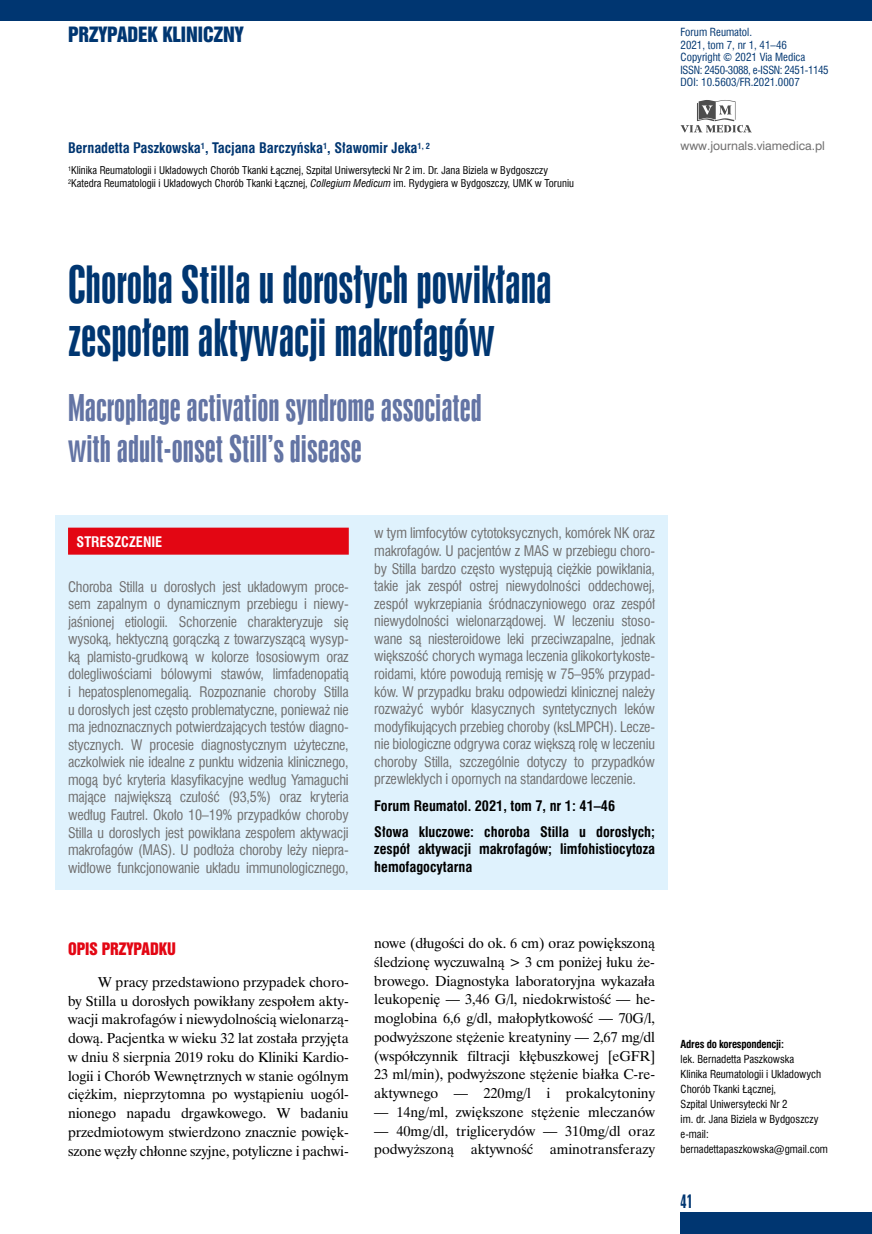
<style>
.page{position:relative;width:872px;height:1234px;background:#fff}
.page>*{position:absolute;margin:0;border:0;box-sizing:border-box;transform-origin:0 0}
.t1{font:48px/52.5px "Swis 924 EU";color:#003671}
.t2{font:34.5px/41.4px "Swis 924 EU";color:#6374a4}
.t3{font:19.35px "Swis 921 EU";color:#003671}
.t4{font:18px "Swis 924 EU";color:#003671}
.t5{font:15.75px "Swis 921 EU";color:#e30613}
.t6{font:14.25px/17.5px "Swis 721 Cn EU";letter-spacing:-.015em;color:#706f6f;text-align:justify}
.t7{font:14.25px/18.8px "Time Ibis EE";letter-spacing:-.005em;color:#000;text-align:justify}
.t8{font:700 14.25px/26.1px "Swis 721 Cn EU";color:#000}
.t9{font:700 14.25px "Swis 721 Cn EU";color:#003671}
.t10{font:700 14.25px "Swis 721 Cn EU";color:#fff}
.t11{font:11.25px "Swis 721 PL";color:#706f6f}
.t12{font:10.95px/12.6px "Swis 721 Cn EU";color:#003671}
.t13{font:10.8px/15px "Swis 721 Cn EU";color:#000}
.t14{font:700 10.8px "Swis 721 Cn EU";letter-spacing:-.02em;color:#000}
.t15{font:10.5px/12.6px "Swis 721 Cn EU";color:#000}
.s1{font-style:italic}
</style>
<div class="page">
<div style="left:680px;top:1212px;width:192px;height:21px;background:#003671"></div>
<div style="left:0;top:0;width:872px;height:21px;background:#003671"></div>
<svg style="left:680px;top:100px;width:71px;height:33px"></svg>
<div style="left:55px;top:514px;width:613px;height:375px;background:#dff2fd"></div>
<div style="left:68px;top:527px;width:281px;height:27px;background:#e30613"></div>
<h3 class="t3" style="left:68px;top:22px;width:177px">PRZYPADEK KLINICZNY</h3>
<p class="t9" style="left:68px;top:139px;width:363px">Bernadetta Paszkowska<sup>1</sup>, Tacjana Barczyńska<sup>1</sup>, Sławomir Jeka<sup>1,</sup> <sup>2</sup></p>
<p class="t15" style="left:68px;top:164px;width:507px"><sup>1</sup>Klinika Reumatologii i Układowych Chorób Tkanki Łącznej, Szpital Uniwersytecki Nr 2 im. Dr. Jana Biziela w Bydgoszczy<br><sup>2</sup>Katedra Reumatologii i Układowych Chorób Tkanki Łącznej, <span class="s1">Collegium Medicum</span> im. Rydygiera w Bydgoszczy, UMK w Toruniu</p>
<p class="t12" style="left:680px;top:26px;width:150px">Forum Reumatol.<br>2021, tom 7, nr 1, 41–46<br>Copyright © 2021 Via Medica<br>ISSN: 2450-3088, e-ISSN: 2451-1145<br>DOI: 10.5603/FR.2021.0007</p>
<p class="t11" style="left:680px;top:138px;width:146px">www.journals.viamedica.pl</p>
<h1 class="t1" style="left:68px;top:259px;width:485px">Choroba Stilla u dorosłych powikłana zespołem aktywacji makrofagów</h1>
<h2 class="t2" style="left:68px;top:387px;width:415px">Macrophage activation syndrome associated with adult-onset Still’s disease</h2>
<p class="t10" style="left:77px;top:533px;width:87px">STRESZCZENIE</p>
<p class="t6" style="left:68px;top:577px;width:282px">Choroba Stilla u dorosłych jest układowym proce&shy;sem zapalnym o dynamicznym przebiegu i niewy&shy;jaśnionej etiologii. Schorzenie charakteryzuje się wysoką, hektyczną gorączką z towarzyszącą wysyp&shy;ką plamisto-grudkową w kolorze łososiowym oraz dolegliwościami bólowymi stawów, limfadenopatią i hepatosplenomegalią. Rozpoznanie choroby Stilla u dorosłych jest często problematyczne, ponieważ nie ma jednoznacznych potwierdzających testów diagno&shy;stycznych. W procesie diagnostycznym użyteczne, aczkolwiek nie idealne z punktu widzenia klinicznego, mogą być kryteria klasyfikacyjne według Yamaguchi mające największą czułość (93,5%) oraz kryteria według Fautrel. Około 10–19% przypadków choroby Stilla u dorosłych jest powikłana zespołem aktywacji makrofagów (MAS). U podłoża choroby leży niepra&shy;widłowe funkcjonowanie układu immunologicznego,</p>
<p class="t5" style="left:68px;top:938px;width:110px">OPIS PRZYPADKU</p>
<p class="t7" style="left:68px;top:972px;width:282px;text-indent:30px">W pracy przedstawiono przypadek choro&shy;by Stilla u dorosłych powikłany zespołem akty&shy;wacji makrofagów i niewydolnością wielonarzą&shy;dową. Pacjentka w wieku 32 lat została przyjęta w dniu 8 sierpnia 2019 roku do Kliniki Kardio&shy;logii i Chorób Wewnętrznych w stanie ogólnym ciężkim, nieprzytomna po wystąpieniu uogól&shy;nionego napadu drgawkowego. W badaniu przedmiotowym stwierdzono znacznie powięk&shy;szone węzły chłonne szyjne, potyliczne i pachwi-</p>
<p class="t6" style="left:374px;top:524px;width:282px">w tym limfocytów cytotoksycznych, komórek NK oraz makrofagów. U pacjentów z MAS w przebiegu choro&shy;by Stilla bardzo często występują ciężkie powikłania, takie jak zespół ostrej niewydolności oddechowej, zespół wykrzepiania śródnaczyniowego oraz zespół niewydolności wielonarządowej. W leczeniu stoso&shy;wane są niesteroidowe leki przeciwzapalne, jednak większość chorych wymaga leczenia glikokortykoste&shy;roidami, które powodują remisję w 75–95% przypad&shy;ków. W przypadku braku odpowiedzi klinicznej należy rozważyć wybór klasycznych syntetycznych leków modyfikujących przebieg choroby (ksLMPCH). Lecze&shy;nie biologiczne odgrywa coraz większą rolę w leczeniu choroby Stilla, szczególnie dotyczy to przypadków przewlekłych i opornych na standardowe leczenie.</p>
<p class="t8" style="left:374px;top:792px;width:282px">Forum Reumatol. 2021, tom 7, nr 1: 41–46<br>Słowa kluczowe: choroba Stilla u dorosłych;</p>
<p class="t8" style="left:374px;top:840px;width:282px;line-height:17.5px">zespół aktywacji makrofagów; limfohistiocytoza hemofagocytarna</p>
<p class="t7" style="left:374px;top:933px;width:282px">nowe (długości do ok. 6 cm) oraz powiększoną śledzionę wyczuwalną &gt; 3 cm poniżej łuku że&shy;browego. Diagnostyka laboratoryjna wykazała leukopenię — 3,46 G/l, niedokrwistość — he&shy;moglobina 6,6 g/dl, małopłytkowość — 70G/l, podwyższone stężenie kreatyniny — 2,67 mg/dl (współczynnik filtracji kłębuszkowej [eGFR] 23 ml/min), podwyższone stężenie białka C-re&shy;aktywnego — 220mg/l i prokalcytoniny</p>
<p class="t7" style="left:374px;top:1102px;width:282px">— 14ng/ml, zwiększone stężenie mleczanów</p>
<p class="t7" style="left:374px;top:1120px;width:282px">— 40mg/dl, triglicerydów — 310mg/dl oraz podwyższoną aktywność aminotransferazy</p>
<p class="t14" style="left:680px;top:1037px;width:105px">Adres do korespondencji:</p>
<p class="t13" style="left:680px;top:1051px;width:149px">lek. Bernadetta Paszkowska<br>Klinika Reumatologii i Układowych<br>Chorób Tkanki Łącznej,<br>Szpital Uniwersytecki Nr 2<br>im. dr. Jana Biziela w Bydgoszczy e-mail: bernadettapaszkowska@gmail.com</p>
<p class="t4" style="left:680px;top:1190px;width:14px">41</p>
</div>
